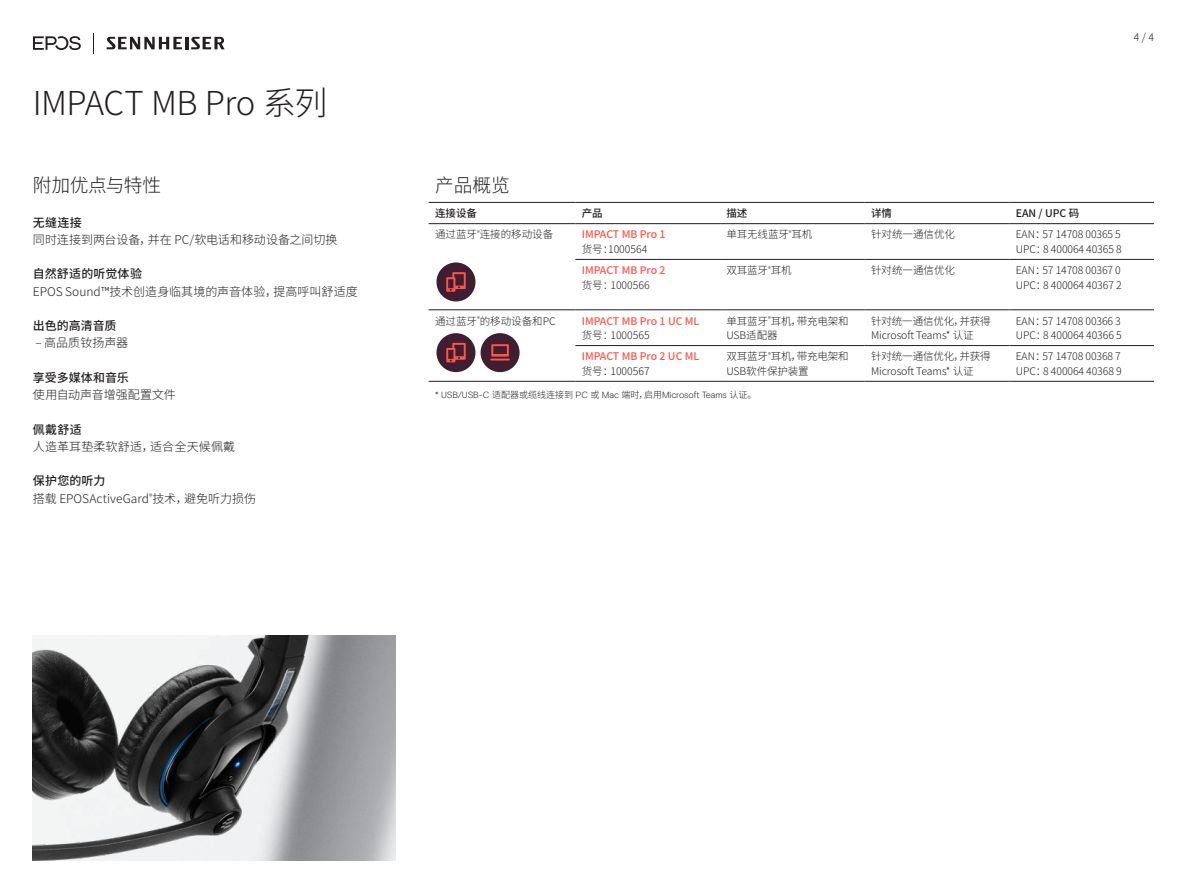
<style>
.page{position:relative;width:1187px;height:893px;background:#fff}
.page>*{position:absolute;margin:0;border:0;box-sizing:border-box;transform-origin:0 0}
.t1{font:300 33px "Noto Sans CJ Ksc";letter-spacing:-.02em;color:#231f20}
.t2{font:300 18.75px "Noto Sans CJ Ksc";letter-spacing:-.005em;color:#231f20}
.t3{font:300 12px/17.2px "Noto Sans CJ Ksc";color:#231f20}
.t4{font:500 12px "Noto Sans CJ Ksc";letter-spacing:.01em;color:#231f20}
.t5{font:300 12px "Noto Sans CJ Ksc";letter-spacing:.02em;color:#231f20}
.t6{font:500 12px "Noto Sans CJ Ksc";letter-spacing:-.01em;color:#231f20}
.t7{font:300 10.5px/14.7px "Noto Sans CJ Ksc";letter-spacing:-.01em;color:#231f20}
.t8{font:500 10.5px "Noto Sans CJ Ksc";color:#ff5549}
.t9{font:500 10.5px "Noto Sans CJ Ksc";color:#231f20}
.t10{font:300 9px "EPOS Basis";letter-spacing:-.015em;color:#231f20}
.s1{font-weight:500}
.s2{font-family:"Noto Sans CJ Ksc"}
</style>
<div class="page">
<img style="left:33px;top:636px;width:362px;height:224px">
<hr style="left:575px;top:223px;width:145px;height:1px;background:#231f20">
<hr style="left:720px;top:223px;width:144px;height:1px;background:#231f20">
<hr style="left:1009px;top:223px;width:144px;height:1px;background:#231f20">
<hr style="left:575px;top:259px;width:145px;height:1px;background:#231f20">
<hr style="left:720px;top:259px;width:144px;height:1px;background:#231f20">
<hr style="left:864px;top:259px;width:145px;height:1px;background:#231f20">
<hr style="left:1009px;top:259px;width:144px;height:1px;background:#231f20">
<hr style="left:575px;top:310px;width:145px;height:1px;background:#231f20">
<hr style="left:720px;top:310px;width:144px;height:1px;background:#231f20">
<hr style="left:1009px;top:310px;width:144px;height:1px;background:#231f20">
<hr style="left:575px;top:345px;width:145px;height:1px;background:#231f20">
<hr style="left:720px;top:345px;width:144px;height:1px;background:#231f20">
<hr style="left:864px;top:345px;width:145px;height:1px;background:#231f20">
<hr style="left:1009px;top:345px;width:144px;height:1px;background:#231f20">
<hr style="left:864px;top:223px;width:145px;height:1px;background:#231f20">
<hr style="left:428px;top:223px;width:147px;height:1px;background:#231f20">
<hr style="left:428px;top:310px;width:147px;height:1px;background:#231f20">
<hr style="left:720px;top:202px;width:144px;height:1px;background:#231f20">
<hr style="left:864px;top:202px;width:145px;height:1px;background:#231f20">
<hr style="left:1009px;top:202px;width:144px;height:1px;background:#231f20">
<hr style="left:428px;top:202px;width:147px;height:1px;background:#231f20">
<hr style="left:575px;top:202px;width:145px;height:1px;background:#231f20">
<hr style="left:864px;top:310px;width:145px;height:1px;background:#231f20">
<hr style="left:428px;top:381px;width:147px;height:1px;background:#231f20">
<hr style="left:575px;top:381px;width:145px;height:1px;background:#231f20">
<hr style="left:720px;top:381px;width:144px;height:1px;background:#231f20">
<hr style="left:864px;top:381px;width:145px;height:1px;background:#231f20">
<hr style="left:1009px;top:381px;width:144px;height:1px;background:#231f20">
<svg style="left:93px;top:33px;width:1px;height:20px"></svg>
<svg style="left:107px;top:37px;width:118px;height:12px"></svg>
<svg style="left:33px;top:36px;width:48px;height:14px"></svg>
<div style="left:480px;top:333px;width:39px;height:39px;background:#3f1e31;border-radius:50%"></div>
<svg style="left:491px;top:344px;width:18px;height:13px"></svg>
<hr style="left:490px;top:359px;width:20px;height:2px;background:#ff5549">
<div style="left:436px;top:262px;width:39px;height:39px;background:#3f1e31;border-radius:50%"></div>
<svg style="left:446px;top:272px;width:19px;height:20px"></svg>
<div style="left:436px;top:333px;width:39px;height:39px;background:#3f1e31;border-radius:50%"></div>
<svg style="left:446px;top:343px;width:19px;height:19px"></svg>
<h1 class="t1" style="left:33px;top:84px;width:296px">IMPACT MB Pro 系列</h1>
<h2 class="t2" style="left:33px;top:175px;width:130px">附加优点与特性</h2>
<p class="t4" style="left:33px;top:215px;width:50px">无缝连接</p>
<p class="t3" style="left:33px;top:231px;width:306px">同时连接到两台设备，并在 PC/软电话和移动设备之间切换</p>
<p class="t4" style="left:33px;top:267px;width:111px">自然舒适的听觉体验</p>
<p class="t3" style="left:33px;top:283px;width:326px">EPOS Sound™技术创造身临其境的声音体验，提高呼叫舒适度</p>
<p class="t4" style="left:33px;top:319px;width:85px">出色的高清音质</p>
<p class="t3" style="left:35px;top:334px;width:94px">– 高品质钕扬声器</p>
<p class="t6" style="left:33px;top:371px;width:97px">享受多媒体和音乐</p>
<p class="t3" style="left:33px;top:386px;width:144px">使用自动声音增强配置文件</p>
<p class="t4" style="left:33px;top:422px;width:50px">佩戴舒适</p>
<p class="t5" style="left:33px;top:440px;width:204px">人造革耳垫柔软舒适，适合全天候佩戴</p>
<p class="t3" style="left:33px;top:472px;width:225px"><span class="s1">保护您的听力<br></span>搭载 EPOSActiveGard<sup>®</sup>技术，避免听力损伤</p>
<p class="t7" style="left:1133px;top:30px;width:22px">4 / 4</p>
<h2 class="t2" style="left:435px;top:175px;width:76px">产品概览</h2>
<p class="t9" style="left:435px;top:208px;width:43px">连接设备</p>
<p class="t9" style="left:581px;top:208px;width:22px">产品</p>
<p class="t9" style="left:726px;top:208px;width:22px">描述</p>
<p class="t9" style="left:871px;top:208px;width:22px">详情</p>
<p class="t9" style="left:1015px;top:208px;width:65px">EAN / UPC 码</p>
<p class="t7" style="left:435px;top:227px;width:120px">通过蓝牙<sup>®</sup>连接的移动设备</p>
<p class="t8" style="left:581px;top:229px;width:85px">IMPACT MB Pro 1</p>
<p class="t7" style="left:581px;top:242px;width:67px">货号：1000564</p>
<p class="t7" style="left:726px;top:227px;width:87px">单耳无线蓝牙<sup>®</sup>耳机</p>
<p class="t7" style="left:871px;top:227px;width:85px">针对统一通信优化</p>
<p class="t7" style="left:1015px;top:227px;width:107px">EAN：57 14708 00365 5<br>UPC：8 400064 40365 8</p>
<p class="t8" style="left:581px;top:264px;width:85px">IMPACT MB Pro 2</p>
<p class="t7" style="left:581px;top:278px;width:69px">货号：1000566</p>
<p class="t7" style="left:435px;top:314px;width:122px">通过蓝牙<sup>®</sup>的移动设备和PC</p>
<p class="t8" style="left:581px;top:315px;width:119px">IMPACT MB Pro 1 UC ML</p>
<p class="t7" style="left:581px;top:328px;width:69px">货号：1000565</p>
<p class="t7" style="left:726px;top:263px;width:67px">双耳蓝牙<sup>®</sup>耳机</p>
<p class="t7" style="left:871px;top:263px;width:85px">针对统一通信优化</p>
<p class="t7" style="left:1015px;top:263px;width:107px">EAN：57 14708 00367 0<br>UPC：8 400064 40367 2</p>
<p class="t7" style="left:726px;top:314px;width:124px">单耳蓝牙<sup>®</sup>耳机，带充电架和<br>USB适配器</p>
<p class="t7" style="left:871px;top:314px;width:121px">针对统一通信优化，并获得<br>Microsoft Teams* 认证</p>
<p class="t7" style="left:1015px;top:314px;width:107px">EAN：57 14708 00366 3<br>UPC：8 400064 40366 5</p>
<p class="t7" style="left:726px;top:349px;width:124px">双耳蓝牙<sup>®</sup>耳机，带充电架和<br>USB软件保护装置</p>
<p class="t7" style="left:871px;top:349px;width:121px">针对统一通信优化，并获得<br>Microsoft Teams* 认证</p>
<p class="t7" style="left:1015px;top:349px;width:107px">EAN：57 14708 00368 7<br>UPC：8 400064 40368 9</p>
<p class="t10" style="left:435px;top:389px;width:323px">* USB/USB-C <span class="s2">适配器或缆线连接到</span> PC <span class="s2">或</span> Mac <span class="s2">端时，启用</span>Microsoft Teams <span class="s2">认证。</span></p>
<p class="t8" style="left:581px;top:351px;width:119px">IMPACT MB Pro 2 UC ML</p>
<p class="t7" style="left:581px;top:364px;width:69px">货号：1000567</p>
</div>
